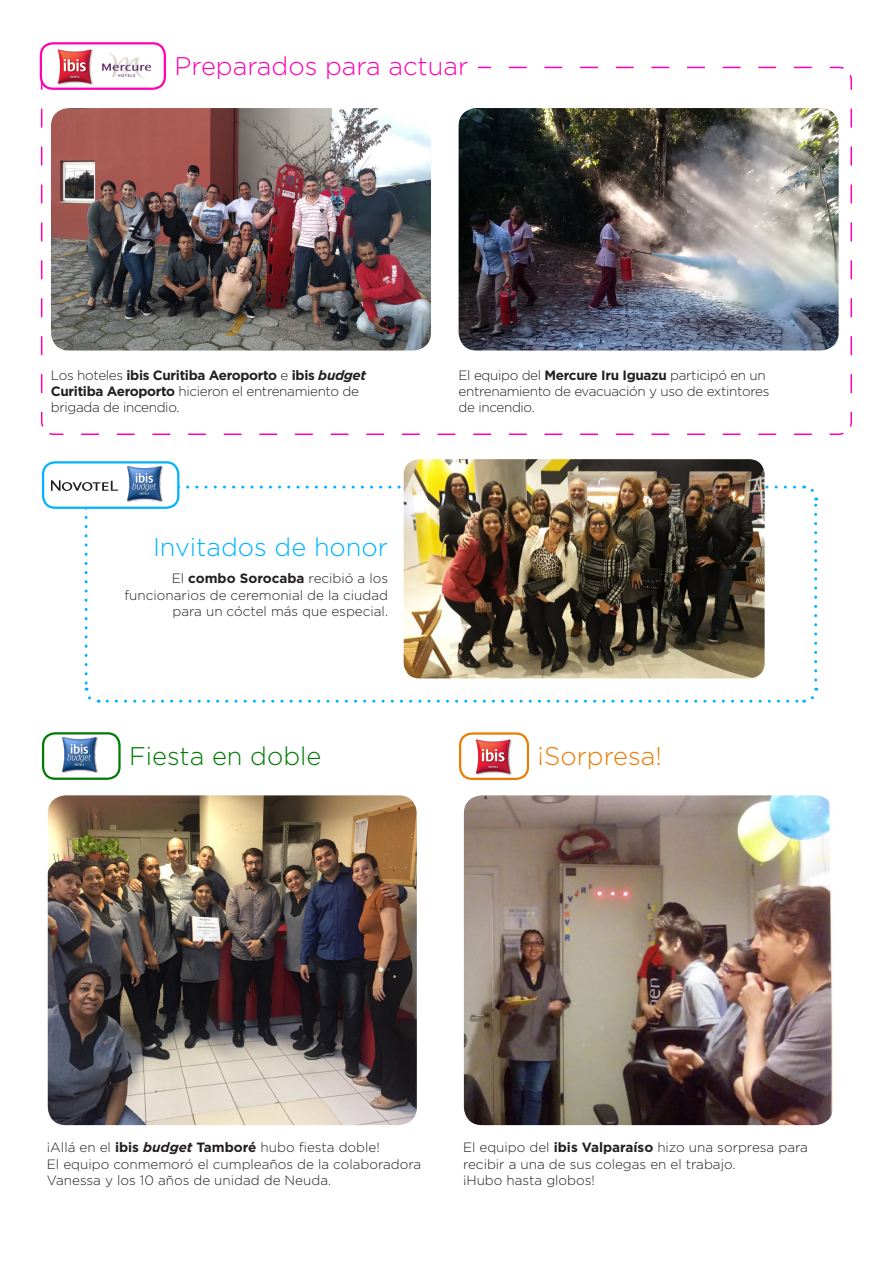
<style>
.page{position:relative;width:893px;height:1263px;background:#fff}
.page>*{position:absolute;margin:0;border:0;box-sizing:border-box;transform-origin:0 0}
.titulo_padrao{font:300 25.5px "Gotham";color:#ff00b3}
.titulo_padrao-2{font:300 25.5px "Gotham";color:#00b3ff}
.titulo_padrao-3{font:300 25.5px "Gotham";color:#007c04}
.titulo_padrao-4{font:300 25.5px "Gotham";color:#eb7c04}
.gotham{font:300 13.5px/16.2px "Gotham";color:#231f20}
.gotham-2{font:300 13.5px/16.2px "Gotham";letter-spacing:-.025em;color:#231f20}
.s1{font-weight:700}
.s2{font-weight:700;font-style:italic}
</style>
<div class="page">
<svg style="left:85px;top:509px;width:14px;height:194px"></svg>
<svg style="left:107px;top:688px;width:712px;height:15px"></svg>
<svg style="left:804px;top:485px;width:13px;height:195px"></svg>
<img style="left:404px;top:459px;width:361px;height:219px">
<div style="left:42px;top:461px;width:137px;height:48px;border:2px solid #00b3ff;border-radius:12px"></div>
<svg style="left:40px;top:66px;width:813px;height:369px"></svg>
<div style="left:166px;top:54px;width:311px;height:29px;background:#fff"></div>
<img style="left:51px;top:108px;width:380px;height:242px">
<img style="left:459px;top:108px;width:380px;height:242px">
<img style="left:51px;top:480px;width:744px;height:21px">
<div style="left:42px;top:732px;width:79px;height:48px;border:2px solid #007c04;border-radius:12px"></div>
<img style="left:48px;top:795px;width:369px;height:330px">
<img style="left:464px;top:795px;width:369px;height:330px">
<div style="left:459px;top:732px;width:70px;height:48px;border:2px solid #eb7c04;border-radius:12px"></div>
<img style="left:475px;top:739px;width:37px;height:36px">
<div style="left:41px;top:43px;width:124px;height:46px;background:#fff;border-radius:12px"></div>
<div style="left:40px;top:42px;width:126px;height:48px;border:2px solid #ff00b3;border-radius:12px"></div>
<img style="left:102px;top:52px;width:50px;height:26px">
<img style="left:57px;top:49px;width:36px;height:36px">
<img style="left:126px;top:466px;width:39px;height:36px">
<img style="left:62px;top:737px;width:36px;height:36px">
<p class="titulo_padrao" style="left:174px;top:49px;width:295px">Preparados para actuar</p>
<p class="gotham-2" style="left:51px;top:366px;width:317px">Los hoteles <span class="s1">ibis Curitiba Aeroporto</span> e <span class="s1">ibis</span> <span class="s2">budget<br></span><span class="s1">Curitiba Aeroporto</span> hicieron el entrenamiento de brigada de incendio.</p>
<p class="gotham-2" style="left:459px;top:366px;width:312px">El equipo del <span class="s1">Mercure Iru Iguazu</span> participó en un entrenamiento de evacuación y uso de extintores de incendio.</p>
<p class="titulo_padrao-2" style="left:153px;top:530px;width:237px">Invitados de honor</p>
<p class="gotham" style="left:124px;top:570px;width:265px;text-align:right">El <span class="s1">combo Sorocaba</span> recibió a los funcionarios de ceremonial de la ciudad para un cóctel más que especial.</p>
<p class="titulo_padrao-3" style="left:129px;top:739px;width:194px">Fiesta en doble</p>
<p class="titulo_padrao-4" style="left:538px;top:739px;width:126px">¡Sorpresa!</p>
<p class="gotham" style="left:47px;top:1139px;width:376px">¡Allá en el <span class="s1">ibis</span> <span class="s2">budget</span> <span class="s1">Tamboré</span> hubo fiesta doble!<br>El equipo conmemoró el cumpleaños de la colaboradora<br>Vanessa y los 10 años de unidad de Neuda.</p>
<p class="gotham" style="left:463px;top:1139px;width:346px">El equipo del <span class="s1">ibis Valparaíso</span> hizo una sorpresa para recibir a una de sus colegas en el trabajo.<br>¡Hubo hasta globos!</p>
</div>
